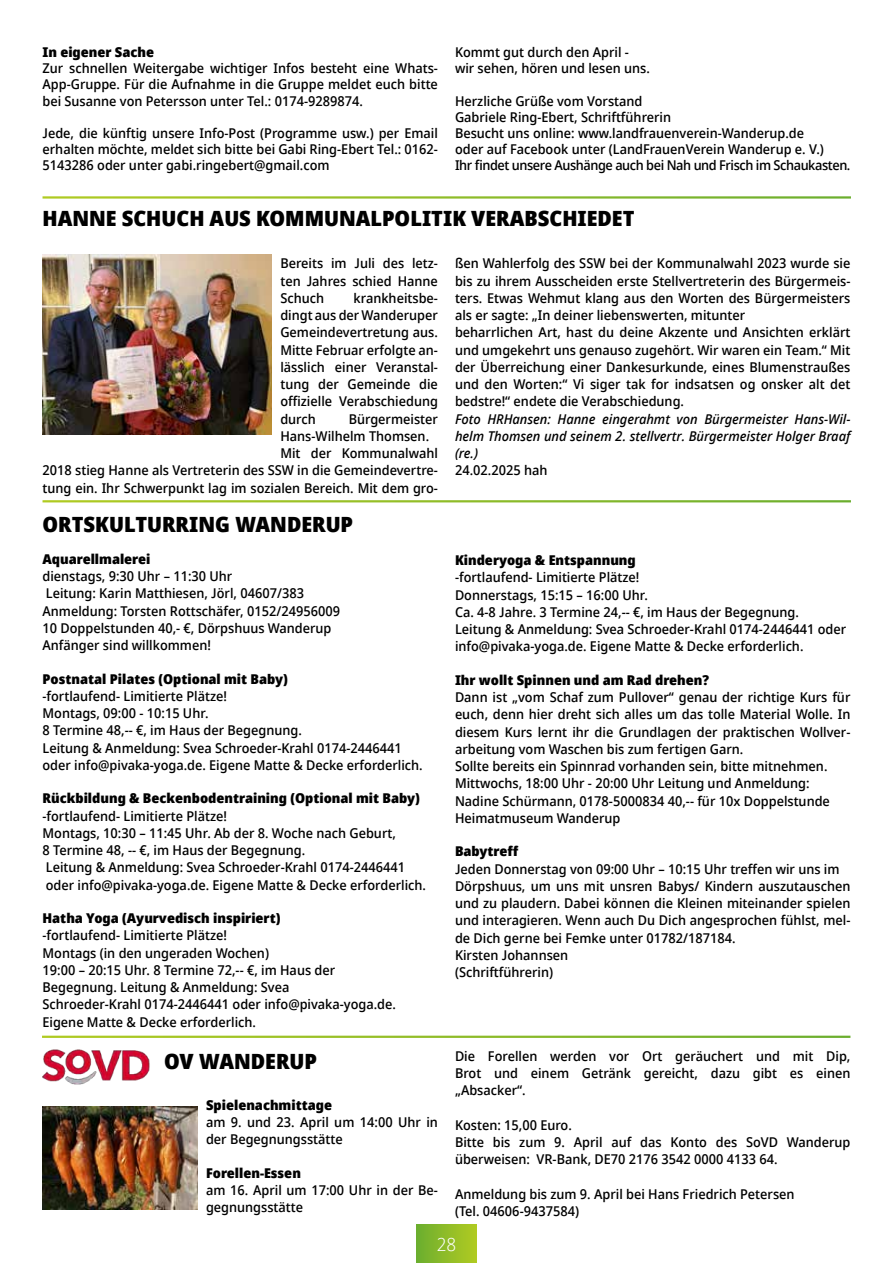
<style>
.page{position:relative;width:893px;height:1263px;background:#fff}
.page>*{position:absolute;margin:0;border:0;box-sizing:border-box;transform-origin:0 0}
.t1{font:900 21px "Avrile Sans";color:#000}
.t2{font:300 18px "Avrile Sans";color:#fff}
.t3{font:500 13.5px/17.2px "Avrile Sans";color:#000}
.t4{font:900 13.5px "Avrile Sans";color:#000}
.t5{font:italic 500 13.5px/17.2px "Avrile Sans";color:#000;text-align:justify}
</style>
<div class="page">
<div style="left:417px;top:1225px;width:59px;height:38px;background:linear-gradient(to right,#6cae2f,#b0ca22)"></div>
<img style="left:43px;top:254px;width:229px;height:180px">
<img style="left:43px;top:1049px;width:107px;height:36px">
<img style="left:43px;top:1106px;width:155px;height:103px">
<p class="t4" style="left:43px;top:42px;width:113px">In eigener Sache</p>
<p class="t3" style="left:43px;top:60px;width:397px;line-height:16.2px;text-align:justify">Zur schnellen Weitergabe wichtiger Infos besteht eine Whats-App-Gruppe. Für die Aufnahme in die Gruppe meldet euch bitte bei Susanne von Petersson unter Tel.: 0174-9289874.</p>
<p class="t3" style="left:43px;top:125px;width:397px;line-height:16.2px;text-align:justify">Jede, die künftig unsere Info-Post (Programme usw.) per Email erhalten möchte, meldet sich bitte bei Gabi Ring-Ebert Tel.: 0162- 5143286 oder unter gabi.ringebert@gmail.com</p>
<p class="t3" style="left:455px;top:44px;width:196px;line-height:16.2px">Kommt gut durch den April - wir sehen, hören und lesen uns.</p>
<p class="t3" style="left:455px;top:93px;width:397px;line-height:16.2px">Herzliche Grüße vom Vorstand<br>Gabriele Ring-Ebert, Schriftführerin<br>Besucht uns online: www.landfrauenverein-Wanderup.de<br>oder auf Facebook unter (LandFrauenVerein Wanderup e. V.)<br>Ihr findet unsere Aushänge auch bei Nah und Frisch im Schaukasten.</p>
<h1 class="t1" style="left:43px;top:202px;width:593px">HANNE SCHUCH AUS KOMMUNALPOLITIK VERABSCHIEDET</h1>
<p class="t3" style="left:280px;top:255px;width:159px;text-align:justify">Bereits im Juli des letz&shy;ten Jahres schied Hanne Schuch</p>
<p class="t3" style="left:455px;top:255px;width:397px">ßen Wahlerfolg des SSW bei der Kommunalwahl 2023 wurde sie bis zu ihrem Ausscheiden erste Stellvertreterin des Bürgermeis&shy;ters. Etwas Wehmut klang aus den Worten des Bürgermeisters als er sagte: „In deiner liebenswerten, mitunter<br>beharrlichen Art, hast du deine Akzente und Ansichten erklärt und umgekehrt uns genauso zugehört. Wir waren ein Team.“ Mit der Überreichung einer Dankesurkunde, eines Blumenstraußes und den Worten:“ Vi siger tak for indsatsen og onsker alt det bedstre!“ endete die Verabschiedung.</p>
<p class="t5" style="left:455px;top:410px;width:397px">Foto HRHansen: Hanne eingerahmt von Bürgermeister Hans-Wil&shy;helm Thomsen und seinem 2. stellvertr. Bürgermeister Holger Braaf (re.)</p>
<p class="t3" style="left:455px;top:462px;width:94px">24.02.2025 hah</p>
<p class="t3" style="left:280px;top:290px;width:159px;text-align:justify;text-indent:73px">krankheitsbe&shy;dingt aus der Wanderuper Gemeindevertretung aus.<br>Mitte Februar erfolgte an&shy;lässlich einer Veranstal&shy;tung der Gemeinde die offizielle Verabschiedung durch</p>
<p class="t3" style="left:349px;top:410px;width:91px">Bürgermeister</p>
<p class="t3" style="left:280px;top:428px;width:150px">Hans-Wilhelm Thomsen.</p>
<p class="t3" style="left:280px;top:445px;width:159px">Mit der Kommunalwahl</p>
<p class="t3" style="left:43px;top:462px;width:397px">2018 stieg Hanne als Vertreterin des SSW in die Gemeindevertre-</p>
<p class="t3" style="left:43px;top:479px;width:397px">tung ein. Ihr Schwerpunkt lag im sozialen Bereich. Mit dem gro-</p>
<h1 class="t1" style="left:43px;top:508px;width:312px">ORTSKULTURRING WANDERUP</h1>
<p class="t4" style="left:43px;top:549px;width:109px">Aquarellmalerei</p>
<p class="t3" style="left:43px;top:568px;width:299px">dienstags, 9:30 Uhr – 11:30 Uhr<br>Leitung: Karin Matthiesen, Jörl, 04607/383<br>Anmeldung: Torsten Rottschäfer, 0152/24956009<br>10 Doppelstunden 40,- €, Dörpshuus Wanderup Anfänger sind willkommen!</p>
<p class="t4" style="left:43px;top:668px;width:247px">Postnatal Pilates (Optional mit Baby)</p>
<p class="t3" style="left:43px;top:688px;width:382px">-fortlaufend- Limitierte Plätze!<br>Montags, 09:00 - 10:15 Uhr.<br>8 Termine 48,-- €, im Haus der Begegnung.<br>Leitung &amp; Anmeldung: Svea Schroeder-Krahl 0174-2446441 oder info@pivaka-yoga.de. Eigene Matte &amp; Decke erforderlich.</p>
<p class="t4" style="left:43px;top:788px;width:379px">Rückbildung &amp; Beckenbodentraining (Optional mit Baby)</p>
<p class="t3" style="left:43px;top:807px;width:385px">-fortlaufend- Limitierte Plätze!<br>Montags, 10:30 – 11:45 Uhr. Ab der 8. Woche nach Geburt,<br>8 Termine 48, -- €, im Haus der Begegnung.<br>Leitung &amp; Anmeldung: Svea Schroeder-Krahl 0174-2446441 oder info@pivaka-yoga.de. Eigene Matte &amp; Decke erforderlich.</p>
<p class="t4" style="left:43px;top:908px;width:239px">Hatha Yoga (Ayurvedisch inspiriert)</p>
<p class="t3" style="left:43px;top:927px;width:355px">-fortlaufend- Limitierte Plätze!<br>Montags (in den ungeraden Wochen)<br>19:00 – 20:15 Uhr. 8 Termine 72,-- €, im Haus der Begegnung. Leitung &amp; Anmeldung: Svea<br>Schroeder-Krahl 0174-2446441 oder info@pivaka-yoga.de.<br>Eigene Matte &amp; Decke erforderlich.</p>
<h1 class="t1" style="left:164px;top:1045px;width:155px">OV WANDERUP</h1>
<p class="t4" style="left:206px;top:1095px;width:128px">Spielenachmittage</p>
<p class="t3" style="left:206px;top:1114px;width:233px">am 9. und 23. April um 14:00 Uhr in der Begegnungsstätte</p>
<p class="t4" style="left:206px;top:1163px;width:96px">Forellen-Essen</p>
<p class="t3" style="left:206px;top:1182px;width:233px">am 16. April um 17:00 Uhr in der Be&shy;gegnungsstätte</p>
<p class="t4" style="left:455px;top:550px;width:182px">Kinderyoga &amp; Entspannung</p>
<p class="t3" style="left:455px;top:569px;width:393px">-fortlaufend- Limitierte Plätze!<br>Donnerstags, 15:15 – 16:00 Uhr.<br>Ca. 4-8 Jahre. 3 Termine 24,-- €, im Haus der Begegnung.<br>Leitung &amp; Anmeldung: Svea Schroeder-Krahl 0174-2446441 oder info@pivaka-yoga.de. Eigene Matte &amp; Decke erforderlich.</p>
<p class="t4" style="left:455px;top:670px;width:256px">Ihr wollt Spinnen und am Rad drehen?</p>
<p class="t3" style="left:455px;top:689px;width:397px">Dann ist „vom Schaf zum Pullover“ genau der richtige Kurs für euch, denn hier dreht sich alles um das tolle Material Wolle. In diesem Kurs lernt ihr die Grundlagen der praktischen Wollver&shy;arbeitung vom Waschen bis zum fertigen Garn.<br>Sollte bereits ein Spinnrad vorhanden sein, bitte mitnehmen.<br>Mittwochs, 18:00 Uhr - 20:00 Uhr Leitung und Anmeldung:<br>Nadine Schürmann, 0178-5000834 40,-- für 10x Doppelstunde Heimatmuseum Wanderup</p>
<p class="t4" style="left:455px;top:841px;width:65px">Babytreff</p>
<p class="t3" style="left:455px;top:860px;width:397px">Jeden Donnerstag von 09:00 Uhr – 10:15 Uhr treffen wir uns im Dörpshuus, um uns mit unsren Babys/ Kindern auszutauschen und zu plaudern. Dabei können die Kleinen miteinander spielen und interagieren. Wenn auch Du Dich angesprochen fühlst, mel&shy;de Dich gerne bei Femke unter 01782/187184.<br>Kirsten Johannsen<br>(Schriftführerin)</p>
<p class="t3" style="left:455px;top:1047px;width:397px;text-align:justify">Die Forellen werden vor Ort geräuchert und mit Dip, Brot und einem Getränk gereicht, dazu gibt es einen „Absacker“.</p>
<p class="t3" style="left:455px;top:1116px;width:397px">Kosten: 15,00 Euro.<br>Bitte bis zum 9. April auf das Konto des SoVD Wanderup überweisen: VR-Bank, DE70 2176 3542 0000 4133 64.</p>
<p class="t3" style="left:455px;top:1185px;width:341px">Anmeldung bis zum 9. April bei Hans Friedrich Petersen (Tel. 04606-9437584)</p>
<h2 class="t2" style="left:437px;top:1232px;width:21px">28</h2>
</div>
